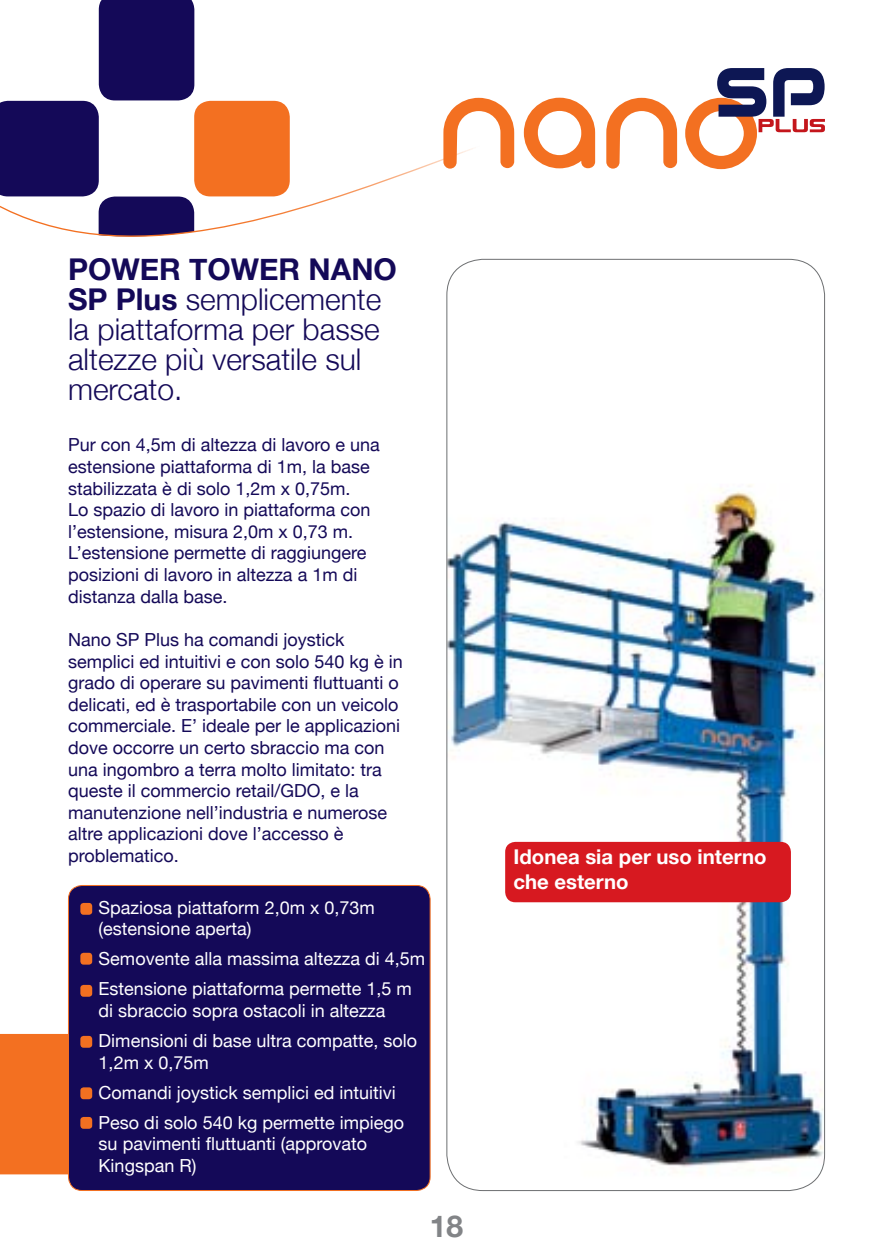
<style>
.page{position:relative;width:893px;height:1259px;background:#fff}
.page>*{position:absolute;margin:0;border:0;box-sizing:border-box;transform-origin:0 0}
.t1{font:300 30px/30px "Helvetica Neue";color:#140958}
.t2{font:700 30px "Helvetica Neue";color:#828487}
.t3{font:700 20.4px/24.3px "Helvetica Neue";color:#fff}
.t4{font:18px/21.6px "Helvetica Neue";color:#140958}
.t5{font:18px/30px "Helvetica Neue";color:#fff}
.s1{font-weight:700}
</style>
<div class="page">
<img style="left:448px;top:484px;width:377px;height:697px">
<svg style="left:717px;top:68px;width:108px;height:65px"></svg>
<div style="left:98px;top:0;width:96px;height:94px;background:#140958"></div>
<svg style="left:0;top:94px;width:771px;height:143px"></svg>
<div style="left:0;top:1034px;width:68px;height:140px;background:#f37021"></div>
<div style="left:68px;top:885px;width:362px;height:305px;background:#140958;border-radius:14px"></div>
<div style="left:68px;top:885px;width:363px;height:306px;border:1px solid #f37021;border-radius:14px"></div>
<div style="left:80px;top:903px;width:12px;height:11px;background:#f37021;border-radius:3px"></div>
<div style="left:80px;top:952px;width:12px;height:12px;background:#f37021;border-radius:3px"></div>
<div style="left:80px;top:1036px;width:12px;height:11px;background:#f37021;border-radius:3px"></div>
<div style="left:80px;top:985px;width:12px;height:11px;background:#f37021;border-radius:3px"></div>
<div style="left:80px;top:1087px;width:12px;height:12px;background:#f37021;border-radius:3px"></div>
<div style="left:80px;top:1117px;width:12px;height:11px;background:#f37021;border-radius:3px"></div>
<div style="left:505px;top:842px;width:286px;height:60px;background:#d71920;border-radius:10px"></div>
<h1 class="t1" style="left:68px;top:252px;width:330px"><span class="s1">POWER TOWER NANO<br>SP Plus</span> semplicemente la piattaforma per basse altezze più versatile sul mercato.</h1>
<p class="t4" style="left:68px;top:433px;width:313px">Pur con 4,5m di altezza di lavoro e una estensione piattaforma di 1m, la base stabilizzata è di solo 1,2m x 0,75m.<br>Lo spazio di lavoro in piattaforma con l’estensione, misura 2,0m x 0,73 m.<br>L’estensione permette di raggiungere posizioni di lavoro in altezza a 1m di distanza dalla base.</p>
<p class="t4" style="left:68px;top:627px;width:336px">Nano SP Plus ha comandi joystick semplici ed intuitivi e con solo 540 kg è in grado di operare su pavimenti fluttuanti o delicati, ed è trasportabile con un veicolo commerciale. E’ ideale per le applicazioni dove occorre un certo sbraccio ma con una ingombro a terra molto limitato: tra queste il commercio retail/GDO, e la manutenzione nell’industria e numerose altre applicazioni dove l’accesso è problematico.</p>
<p class="t5" style="left:99px;top:895px;width:278px;line-height:21.6px">Spaziosa piattaform 2,0m x 0,73m (estensione aperta)</p>
<p class="t5" style="left:99px;top:942px;width:328px">Semovente alla massima altezza di 4,5m<br>Estensione piattaforma permette 1,5 m</p>
<p class="t5" style="left:99px;top:994px;width:320px">di sbraccio sopra ostacoli in altezza<br>Dimensioni di base ultra compatte, solo</p>
<p class="t5" style="left:99px;top:1046px;width:307px">1,2m x 0,75m<br>Comandi joystick semplici ed intuitivi<br>Peso di solo 540 kg permette impiego</p>
<p class="t5" style="left:99px;top:1131px;width:270px;line-height:21.6px">su pavimenti fluttuanti (approvato<br>Kingspan R)</p>
<h1 class="t2" style="left:430px;top:1198px;width:35px">18</h1>
<p class="t3" style="left:513px;top:843px;width:255px">Idonea sia per uso interno che esterno</p>
</div>
